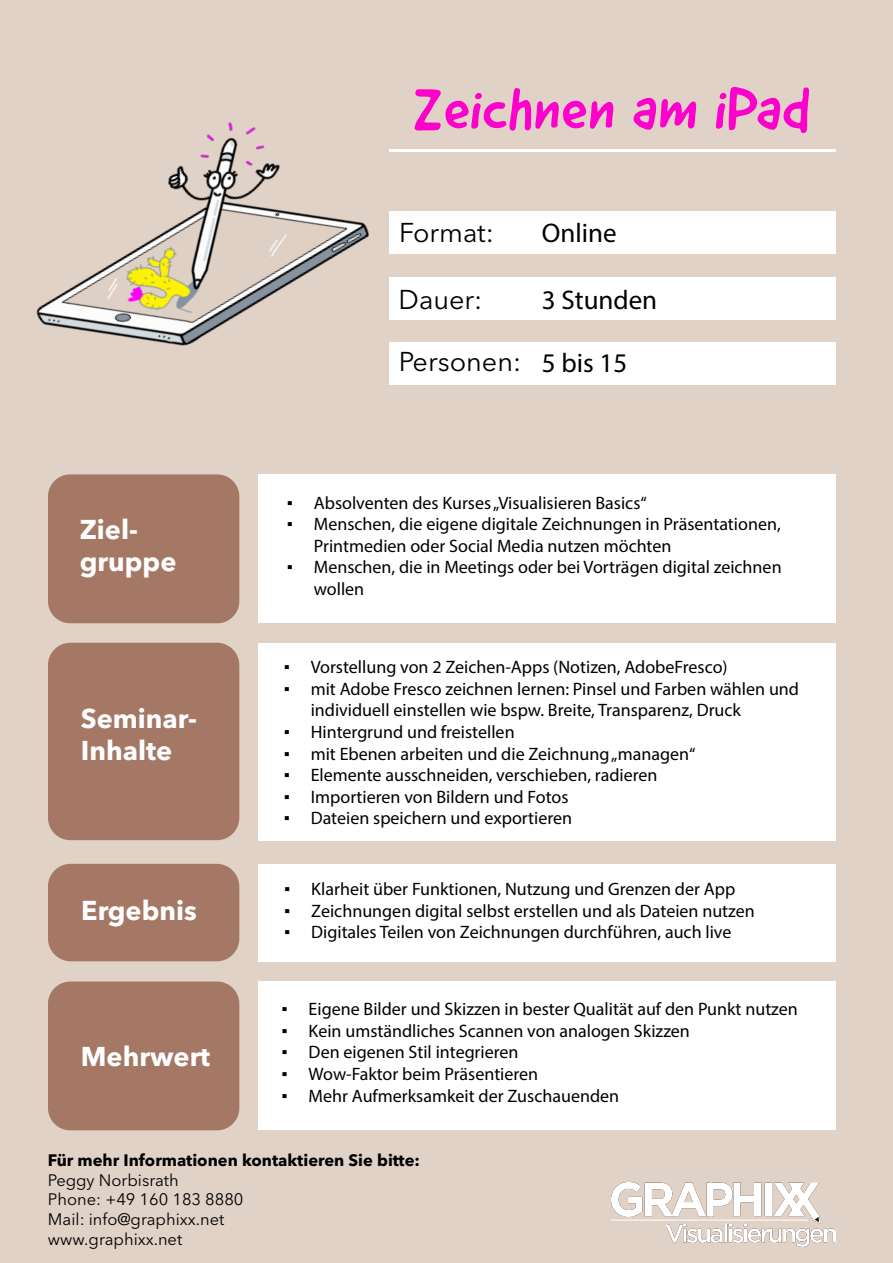
<style>
.page{position:relative;width:893px;height:1263px;background:#e1d2c8}
.page>*{position:absolute;margin:0;border:0;box-sizing:border-box;transform-origin:0 0}
.t1{font:60px "Good Dog New";color:#fe00cb}
.t2{font:700 27px/32.4px "Avenir Next LT Pro";color:#fff}
.t3{font:27px "Avenir Next LT Pro";color:#000}
.t4{font:27px "Myriad Pro";color:#000}
.t5{font:18px/21.6px "Myriad Pro";color:#000}
.t6{font:16.5px/19.8px "Avenir Next LT Pro";color:#000}
.t7{font:700 16.5px "Avenir Next LT Pro";color:#000}
.s1{font-family:"Times New Roman"}
</style>
<div class="page">
<div style="left:389px;top:211px;width:447px;height:42px;background:#fff"></div>
<div style="left:389px;top:277px;width:447px;height:42px;background:#fff"></div>
<div style="left:389px;top:343px;width:447px;height:42px;background:#fff"></div>
<div style="left:258px;top:474px;width:578px;height:149px;background:#fff"></div>
<div style="left:258px;top:643px;width:578px;height:197px;background:#fff"></div>
<div style="left:258px;top:864px;width:578px;height:97px;background:#fff"></div>
<div style="left:258px;top:981px;width:578px;height:149px;background:#fff"></div>
<div style="left:48px;top:474px;width:191px;height:149px;background:#a57865;border-radius:22px"></div>
<div style="left:48px;top:643px;width:191px;height:197px;background:#a57865;border-radius:22px"></div>
<div style="left:48px;top:864px;width:191px;height:97px;background:#a57865;border-radius:23px"></div>
<div style="left:48px;top:981px;width:191px;height:149px;background:#a57865;border-radius:22px"></div>
<img style="left:612px;top:1182px;width:224px;height:64px">
<img style="left:36px;top:122px;width:399px;height:353px">
<img style="left:368px;top:122px;width:468px;height:92px">
<h1 class="t1" style="left:413px;top:70px;width:399px">Zeichnen am iPad</h1>
<h2 class="t2" style="left:80px;top:513px;width:98px">Ziel&shy;gruppe</h2>
<h2 class="t2" style="left:81px;top:702px;width:118px">Seminar-<br>Inhalte</h2>
<h2 class="t2" style="left:81px;top:894px;width:117px">Ergebnis</h2>
<h2 class="t2" style="left:81px;top:1040px;width:131px">Mehrwert</h2>
<h2 class="t3" style="left:399px;top:216px;width:96px">Format:</h2>
<h2 class="t4" style="left:542px;top:216px;width:76px">Online</h2>
<h2 class="t3" style="left:399px;top:283px;width:85px">Dauer:</h2>
<h2 class="t4" style="left:542px;top:283px;width:117px">3 Stunden</h2>
<h2 class="t3" style="left:399px;top:346px;width:124px">Personen:</h2>
<h2 class="t4" style="left:542px;top:346px;width:87px">5 bis 15</h2>
<p class="t5" style="left:287px;top:491px;width:362px"><span class="s1">▪</span> Absolventen des Kurses „Visualisieren Basics“</p>
<p class="t5" style="left:314px;top:513px;width:468px;text-indent:-27px"><span class="s1">▪</span> Menschen, die eigene digitale Zeichnungen in Präsentationen,<br>Printmedien oder Social Media nutzen möchten</p>
<p class="t5" style="left:314px;top:556px;width:469px;text-indent:-27px"><span class="s1">▪</span> Menschen, die in Meetings oder bei Vorträgen digital zeichnen wollen</p>
<p class="t5" style="left:284px;top:656px;width:445px"><span class="s1">▪</span> Vorstellung von 2 Zeichen-Apps (Notizen, AdobeFresco)</p>
<p class="t5" style="left:311px;top:678px;width:490px;text-indent:-27px"><span class="s1">▪</span> mit Adobe Fresco zeichnen lernen: Pinsel und Farben wählen und individuell einstellen wie bspw. Breite, Transparenz, Druck</p>
<p class="t5" style="left:284px;top:721px;width:232px"><span class="s1">▪</span> Hintergrund und freistellen</p>
<p class="t5" style="left:284px;top:742px;width:413px"><span class="s1">▪</span> mit Ebenen arbeiten und die Zeichnung „managen“</p>
<p class="t5" style="left:284px;top:764px;width:375px"><span class="s1">▪</span> Elemente ausschneiden, verschieben, radieren</p>
<p class="t5" style="left:284px;top:786px;width:286px"><span class="s1">▪</span> Importieren von Bildern und Fotos</p>
<p class="t5" style="left:284px;top:807px;width:290px"><span class="s1">▪</span> Dateien speichern und exportieren</p>
<p class="t5" style="left:284px;top:878px;width:452px"><span class="s1">▪</span> Klarheit über Funktionen, Nutzung und Grenzen der App</p>
<p class="t5" style="left:284px;top:900px;width:472px"><span class="s1">▪</span> Zeichnungen digital selbst erstellen und als Dateien nutzen</p>
<p class="t5" style="left:284px;top:921px;width:449px"><span class="s1">▪</span> Digitales Teilen von Zeichnungen durchführen, auch live</p>
<p class="t5" style="left:282px;top:998px;width:518px"><span class="s1">▪</span> Eigene Bilder und Skizzen in bester Qualität auf den Punkt nutzen</p>
<p class="t5" style="left:282px;top:1020px;width:410px"><span class="s1">▪</span> Kein umständliches Scannen von analogen Skizzen</p>
<p class="t5" style="left:282px;top:1041px;width:238px"><span class="s1">▪</span> Den eigenen Stil integrieren</p>
<p class="t5" style="left:282px;top:1063px;width:258px"><span class="s1">▪</span> Wow-Faktor beim Präsentieren</p>
<p class="t5" style="left:282px;top:1084px;width:339px"><span class="s1">▪</span> Mehr Aufmerksamkeit der Zuschauenden</p>
<p class="t7" style="left:48px;top:1150px;width:374px">Für mehr Informationen kontaktieren Sie bitte:</p>
<p class="t6" style="left:48px;top:1170px;width:197px">Peggy Norbisrath<br>Phone: +49 160 183 8880<br>Mail: info@graphixx.net www.graphixx.net</p>
</div>
